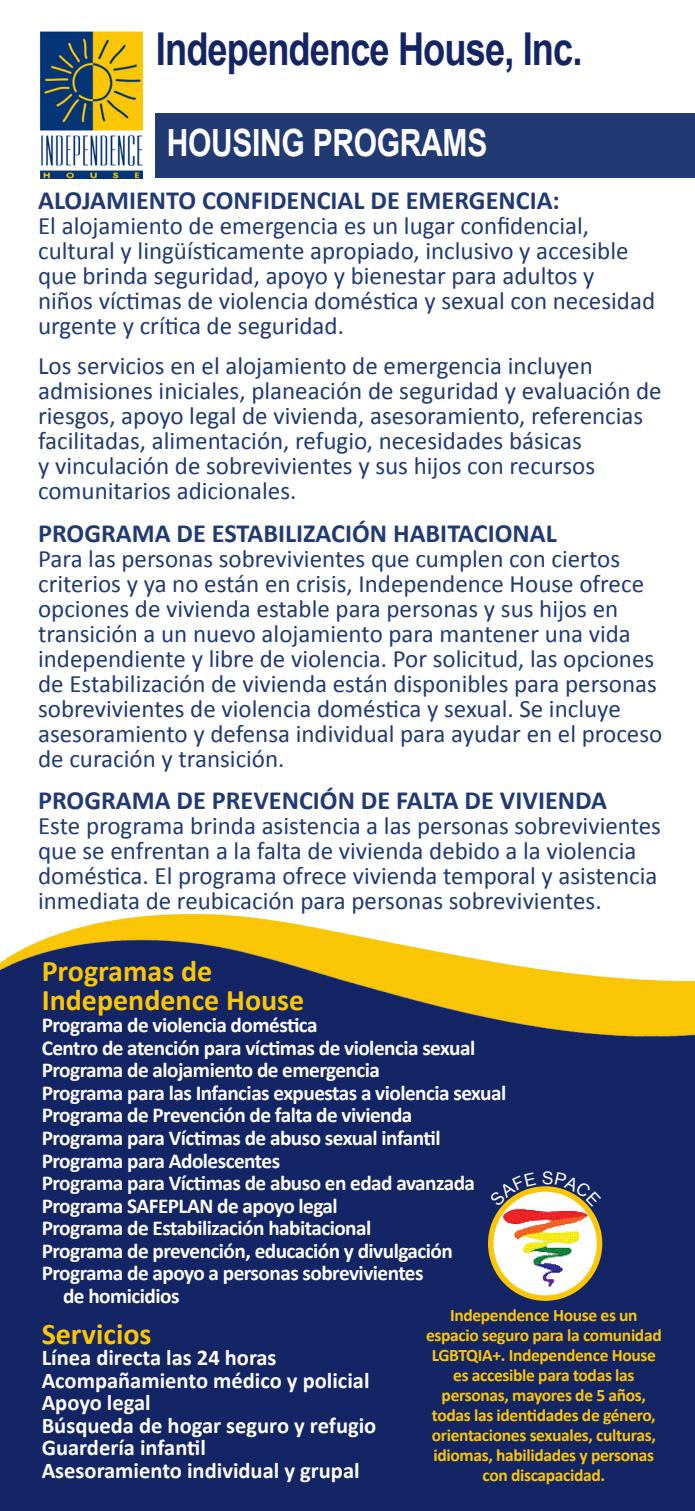
<style>
.page{position:relative;width:695px;height:1511px;background:#fff}
.page>*{position:absolute;margin:0;border:0;box-sizing:border-box;transform-origin:0 0}
.t1{font:700 45.25px "Arial";letter-spacing:-.025em;color:#132565;scale:.8 1}
.t2{font:700 37.5px "Arial";letter-spacing:-.01em;color:#fff;scale:.8 1}
.t3{font:700 30px/28.8px "Calibri";color:#fbc605}
.t4{font:700 26.25px "Calibri";color:#213a74}
.t5{font:25px/25px "Calibri";color:#213a74}
.t6{font:700 22.5px "Calibri";color:#fff}
.t7{font:700 21.25px/22.5px "Calibri";letter-spacing:-.025em;color:#fff}
.t8{font:700 17.5px/20px "Calibri";letter-spacing:-.02em;color:#fbc605;text-align:center}
</style>
<div class="page">
<div style="left:156px;top:113px;width:539px;height:65px;background:#213a74"></div>
<img style="left:40px;top:32px;width:103px;height:147px">
<div style="left:0;top:1013px;width:695px;height:497px;background:#132565"></div>
<img style="left:0;top:913px;width:695px;height:123px">
<svg style="left:491px;top:1188px;width:108px;height:109px"></svg>
<img style="left:500px;top:1197px;width:90px;height:92px">
<div style="left:488px;top:1186px;width:114px;height:114px;border:5px solid #fbc605;border-radius:50%"></div>
<svg style="left:500px;top:1187px;width:36px;height:19px"></svg>
<svg style="left:542px;top:1186px;width:48px;height:20px"></svg>
<p class="t1" style="left:156px;top:19px;width:534px">Independence House, Inc.</p>
<p class="t2" style="left:167px;top:118px;width:402px">HOUSING PROGRAMS</p>
<p class="t4" style="left:38px;top:183px;width:523px">ALOJAMIENTO CONFIDENCIAL DE EMERGENCIA:</p>
<p class="t5" style="left:38px;top:213px;width:618px">El alojamiento de emergencia es un lugar confidencial, cultural y lingüísticamente apropiado, inclusivo y accesible que brinda seguridad, apoyo y bienestar para adultos y niños víctimas de violencia doméstica y sexual con necesidad urgente y crítica de seguridad.</p>
<p class="t5" style="left:38px;top:353px;width:625px">Los servicios en el alojamiento de emergencia incluyen admisiones iniciales, planeación de seguridad y evaluación de riesgos, apoyo legal de vivienda, asesoramiento, referencias facilitadas, alimentación, refugio, necesidades básicas<br>y vinculación de sobrevivientes y sus hijos con recursos comunitarios adicionales.</p>
<p class="t4" style="left:38px;top:516px;width:520px">PROGRAMA DE ESTABILIZACIÓN HABITACIONAL</p>
<p class="t5" style="left:38px;top:546px;width:626px">Para las personas sobrevivientes que cumplen con ciertos criterios y ya no están en crisis, Independence House ofrece opciones de vivienda estable para personas y sus hijos en transición a un nuevo alojamiento para mantener una vida independiente y libre de violencia. Por solicitud, las opciones de Estabilización de vivienda están disponibles para personas sobrevivientes de violencia doméstica y sexual. Se incluye asesoramiento y defensa individual para ayudar en el proceso de curación y transición.</p>
<p class="t4" style="left:38px;top:783px;width:570px">PROGRAMA DE PREVENCIÓN DE FALTA DE VIVIENDA</p>
<p class="t5" style="left:38px;top:813px;width:624px">Este programa brinda asistencia a las personas sobrevivientes que se enfrentan a la falta de vivienda debido a la violencia doméstica. El programa ofrece vivienda temporal y asistencia inmediata de reubicación para personas sobrevivientes.</p>
<p class="t3" style="left:42px;top:956px;width:264px">Programas de<br>Independence House</p>
<p class="t7" style="left:42px;top:1014px;width:277px">Programa de violencia doméstica</p>
<p class="t7" style="left:42px;top:1036px;width:435px">Centro de atención para víctimas de violencia sexual</p>
<p class="t7" style="left:42px;top:1059px;width:340px">Programa de alojamiento de emergencia</p>
<p class="t7" style="left:42px;top:1081px;width:466px">Programa para las Infancias expuestas a violencia sexual</p>
<p class="t7" style="left:42px;top:1104px;width:372px">Programa de Prevención de falta de vivienda</p>
<p class="t7" style="left:42px;top:1126px;width:400px">Programa para Víctimas de abuso sexual infantil</p>
<p class="t7" style="left:42px;top:1149px;width:240px">Programa para Adolescentes</p>
<p class="t7" style="left:42px;top:1171px;width:435px">Programa para Víctimas de abuso en edad avanzada</p>
<p class="t7" style="left:42px;top:1194px;width:298px">Programa SAFEPLAN de apoyo legal</p>
<p class="t7" style="left:42px;top:1216px;width:331px">Programa de Estabilización habitacional</p>
<p class="t7" style="left:42px;top:1239px;width:413px">Programa de prevención, educación y divulgación</p>
<p class="t7" style="left:63px;top:1261px;width:362px;text-indent:-21px">Programa de apoyo a personas sobrevivientes de homicidios</p>
<p class="t3" style="left:42px;top:1319px;width:111px">Servicios</p>
<p class="t6" style="left:42px;top:1343px;width:236px">Línea directa las 24 horas</p>
<p class="t6" style="left:42px;top:1365px;width:329px">Acompañamiento médico y policial</p>
<p class="t6" style="left:42px;top:1388px;width:111px">Apoyo legal</p>
<p class="t6" style="left:42px;top:1410px;width:336px">Búsqueda de hogar seguro y refugio</p>
<p class="t6" style="left:42px;top:1433px;width:166px">Guardería infantil</p>
<p class="t6" style="left:42px;top:1455px;width:319px">Asesoramiento individual y grupal</p>
<p class="t8" style="left:426px;top:1305px;width:237px">Independence House es un espacio seguro para la comunidad<br>LGBTQIA+. Independence House es accesible para todas las personas, mayores de 5 años, todas las identidades de género, orientaciones sexuales, culturas, idiomas, habilidades y personas con discapacidad.</p>
</div>
